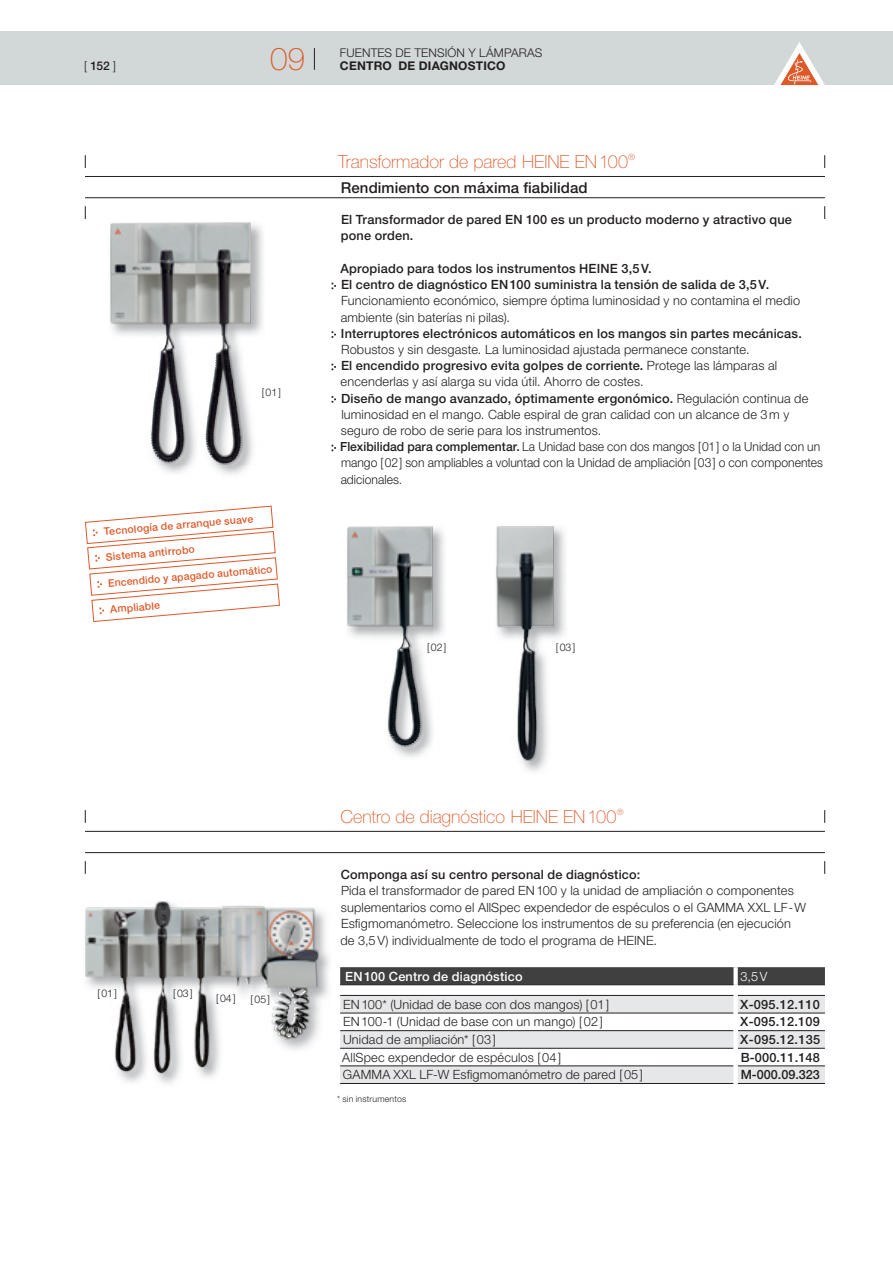
<style>
.page{position:relative;width:893px;height:1263px;background:#fff}
.page>*{position:absolute;margin:0;border:0;box-sizing:border-box;transform-origin:0 0}
.t1{font:100 31.5px "Helvetica Neue LT Std";color:#dd5928}
.t2{font:100 18px "Helvetica Neue LT Std";color:#dd5928}
.t3{font:500 15px "Helvetica Neue LT Std";letter-spacing:.005em;color:#231f20}
.t4{font:300 12.75px/16.2px "Helvetica Neue LT Std";letter-spacing:.015em;color:#231f20}
.t5{font:500 12.75px/16.5px "Helvetica Neue LT Std";letter-spacing:.015em;color:#231f20}
.t6{font:500 12.75px "Helvetica Neue LT Std";letter-spacing:.015em;color:#fff}
.t7{font:300 12.75px "Helvetica Neue LT Std";color:#fff}
.t8{font:300 12.6px/16.2px "Helvetica Neue LT Std";letter-spacing:.005em;color:#231f20;scale:.96 1}
.t9{font:300 12px "Helvetica Neue LT Std";letter-spacing:.015em;color:#231f20}
.t10{font:700 12px "Helvetica Neue LT Std";letter-spacing:.02em;color:#231f20}
.t11{font:500 12px "Helvetica Neue LT Std";color:#231f20}
.t12{font:500 10.5px "Helvetica Neue LT Std";color:#dd5928}
.t13{font:300 10.5px "Helvetica Neue LT Std";color:#231f20}
.t14{font:300 8.7px "Helvetica Neue LT Std";letter-spacing:.02em;color:#231f20}
.s1{font-weight:300}
.s2{font-weight:500}
</style>
<div class="page">
<div style="left:0;top:32px;width:893px;height:53px;background:#d2d7d7"></div>
<svg style="left:314px;top:48px;width:1px;height:22px"></svg>
<svg style="left:774px;top:42px;width:51px;height:43px"></svg>
<img style="left:85px;top:909px;width:245px;height:175px">
<img style="left:86px;top:901px;width:232px;height:172px">
<img style="left:86px;top:902px;width:72px;height:169px">
<img style="left:114px;top:222px;width:149px;height:253px">
<img style="left:247px;top:223px;width:4px;height:241px">
<img style="left:110px;top:223px;width:137px;height:241px">
<img style="left:393px;top:528px;width:51px;height:230px">
<img style="left:349px;top:526px;width:84px;height:220px">
<img style="left:347px;top:527px;width:83px;height:220px">
<img style="left:522px;top:527px;width:43px;height:245px">
<img style="left:496px;top:526px;width:58px;height:234px">
<img style="left:497px;top:527px;width:40px;height:233px">
<svg style="left:85px;top:505px;width:195px;height:117px"></svg>
<hr style="left:85px;top:176px;width:740px;height:1px;background:#231f20">
<hr style="left:85px;top:197px;width:740px;height:1px;background:#231f20">
<svg style="left:85px;top:155px;width:1px;height:13px"></svg>
<svg style="left:85px;top:206px;width:1px;height:13px"></svg>
<svg style="left:824px;top:155px;width:1px;height:13px"></svg>
<svg style="left:824px;top:206px;width:1px;height:13px"></svg>
<hr style="left:85px;top:831px;width:740px;height:1px;background:#231f20">
<hr style="left:85px;top:852px;width:740px;height:1px;background:#231f20">
<svg style="left:85px;top:810px;width:1px;height:13px"></svg>
<svg style="left:85px;top:861px;width:1px;height:13px"></svg>
<svg style="left:824px;top:810px;width:1px;height:13px"></svg>
<svg style="left:824px;top:861px;width:1px;height:13px"></svg>
<svg style="left:332px;top:283px;width:4px;height:6px"></svg>
<svg style="left:332px;top:331px;width:4px;height:7px"></svg>
<svg style="left:332px;top:364px;width:4px;height:6px"></svg>
<svg style="left:332px;top:396px;width:4px;height:7px"></svg>
<svg style="left:332px;top:445px;width:4px;height:6px"></svg>
<div style="left:340px;top:967px;width:485px;height:17px;background:#404041"></div>
<svg style="left:340px;top:996px;width:485px;height:87px"></svg>
<div style="left:736px;top:1048px;width:89px;height:18px;background:#fff"></div>
<div style="left:736px;top:1066px;width:89px;height:17px;background:#e6e7e8"></div>
<hr style="left:738px;top:984px;width:87px;height:1px;background:#231f20">
<hr style="left:738px;top:995px;width:87px;height:1px;background:#231f20">
<hr style="left:340px;top:1013px;width:393px;height:1px;background:#231f20">
<hr style="left:738px;top:1013px;width:87px;height:1px;background:#231f20">
<hr style="left:340px;top:1030px;width:393px;height:1px;background:#231f20">
<hr style="left:738px;top:1030px;width:87px;height:1px;background:#231f20">
<hr style="left:340px;top:1048px;width:393px;height:1px;background:#231f20">
<hr style="left:738px;top:1048px;width:87px;height:1px;background:#231f20">
<hr style="left:340px;top:1065px;width:393px;height:1px;background:#231f20">
<hr style="left:738px;top:1065px;width:87px;height:1px;background:#231f20">
<hr style="left:738px;top:1083px;width:87px;height:1px;background:#231f20">
<hr style="left:340px;top:995px;width:393px;height:1px;background:#231f20">
<hr style="left:340px;top:1083px;width:393px;height:1px;background:#231f20">
<div style="left:733px;top:995px;width:5px;height:18px;background:#fff"></div>
<div style="left:733px;top:1013px;width:5px;height:18px;background:#fff"></div>
<div style="left:733px;top:1031px;width:5px;height:17px;background:#fff"></div>
<div style="left:733px;top:1048px;width:5px;height:18px;background:#fff"></div>
<div style="left:733px;top:1066px;width:5px;height:18px;background:#fff"></div>
<div style="left:733px;top:967px;width:5px;height:18px;background:#fff"></div>
<hr style="left:340px;top:984px;width:393px;height:1px;background:#231f20">
<p class="t11" style="left:84px;top:61px;width:33px"><span class="s1">[</span> 152 <span class="s1">]</span></p>
<h1 class="t1" style="left:270px;top:47px;width:36px">09</h1>
<p class="t13" style="left:262px;top:388px;width:21px">[ 01 ]</p>
<p class="t12" style="left:103px;top:528px;width:152px;rotate:-5deg">Tecnología de arranque suave</p>
<p class="t12" style="left:106px;top:553px;width:91px;rotate:-5deg">Sistema antirrobo</p>
<p class="t12" style="left:108px;top:579px;width:166px;rotate:-5deg">Encendido y apagado automático</p>
<p class="t12" style="left:110px;top:606px;width:52px;rotate:-5deg">Ampliable</p>
<p class="t9" style="left:340px;top:48px;width:204px">FUENTES DE TENSIÓN Y LÁMPARAS</p>
<p class="t10" style="left:340px;top:61px;width:167px">CENTRO DE DIAGNOSTICO</p>
<h2 class="t2" style="left:338px;top:155px;width:298px">Transformador de pared HEINE EN 100<sup>®</sup></h2>
<p class="t3" style="left:341px;top:182px;width:248px">Rendimiento con máxima fiabilidad</p>
<p class="t5" style="left:341px;top:213px;width:452px">El Transformador de pared EN 100 es un producto moderno y atractivo que pone orden.</p>
<p class="t5" style="left:340px;top:262px;width:430px">Apropiado para todos los instrumentos HEINE 3,5 V.<br>El centro de diagnóstico EN 100 suministra la tensión de salida de 3,5 V.</p>
<p class="t4" style="left:341px;top:294px;width:461px">Funcionamiento económico, siempre óptima luminosidad y no contamina el medio ambiente (sin baterías ni pilas).</p>
<p class="t5" style="left:341px;top:327px;width:462px">Interruptores electrónicos automáticos en los mangos sin partes mecánicas.</p>
<p class="t4" style="left:340px;top:343px;width:469px">Robustos y sin desgaste. La luminosidad ajustada permanece constante.<br><span class="s2">El encendido progresivo evita golpes de corriente.</span> Protege las lámparas al encenderlas y así alarga su vida útil. Ahorro de costes.<br><span class="s2">Diseño de mango avanzado, óptimamente ergonómico.</span> Regulación continua de luminosidad en el mango. Cable espiral de gran calidad con un alcance de 3 m y seguro de robo de serie para los instrumentos.</p>
<p class="t8" style="left:340px;top:440px;width:504px"><span class="s2">Flexibilidad para complementar.</span> La Unidad base con dos mangos [ 01 ] o la Unidad con un mango [ 02 ] son ampliables a voluntad con la Unidad de ampliación [ 03 ] o con componentes adicionales.</p>
<p class="t13" style="left:427px;top:643px;width:21px">[ 02 ]</p>
<p class="t13" style="left:556px;top:643px;width:21px">[ 03 ]</p>
<p class="t13" style="left:98px;top:990px;width:21px">[ 01 ]</p>
<p class="t13" style="left:173px;top:989px;width:21px">[ 03 ]</p>
<p class="t13" style="left:216px;top:994px;width:21px">[ 04 ]</p>
<p class="t13" style="left:251px;top:996px;width:21px">[ 05 ]</p>
<h2 class="t2" style="left:340px;top:810px;width:285px">Centro de diagnóstico HEINE EN 100<sup>®</sup></h2>
<p class="t5" style="left:341px;top:867px;width:301px">Componga así su centro personal de diagnóstico:</p>
<p class="t4" style="left:340px;top:884px;width:467px">Pida el transformador de pared EN 100 y la unidad de ampliación o componentes suplementarios como el AllSpec expendedor de espéculos o el GAMMA XXL LF-W Esfigmomanómetro. Seleccione los instrumentos de su preferencia (en ejecución de 3,5 V) individualmente de todo el programa de HEINE.</p>
<p class="t6" style="left:345px;top:971px;width:179px">EN 100 Centro de diagnóstico</p>
<p class="t7" style="left:741px;top:971px;width:28px">3,5 V</p>
<p class="t4" style="left:343px;top:998px;width:267px">EN 100* (Unidad de base con dos mangos) [ 01 ]</p>
<p class="t5" style="left:740px;top:997px;width:81px">X-095.12.110</p>
<p class="t4" style="left:343px;top:1015px;width:261px">EN 100-1 (Unidad de base con un mango) [ 02 ]</p>
<p class="t5" style="left:740px;top:1015px;width:81px">X-095.12.109</p>
<p class="t4" style="left:343px;top:1033px;width:154px">Unidad de ampliación* [ 03 ]</p>
<p class="t5" style="left:740px;top:1033px;width:81px">X-095.12.135</p>
<p class="t4" style="left:342px;top:1050px;width:220px">AllSpec expendedor de espéculos [ 04 ]</p>
<p class="t5" style="left:741px;top:1050px;width:81px">B-000.11.148</p>
<p class="t4" style="left:343px;top:1068px;width:302px">GAMMA XXL LF-W Esfigmomanómetro de pared [ 05 ]</p>
<p class="t5" style="left:741px;top:1068px;width:81px">M-000.09.323</p>
<p class="t14" style="left:337px;top:1095px;width:71px">* sin instrumentos</p>
</div>
